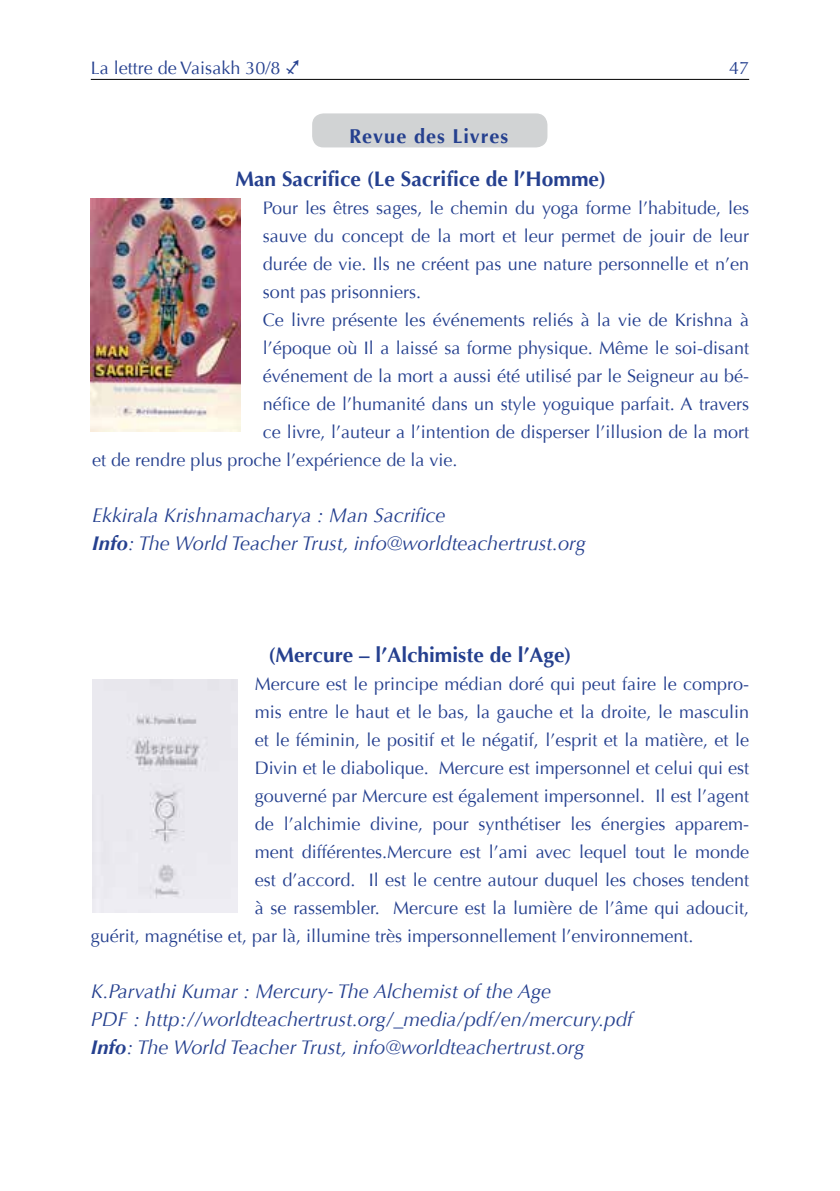
<style>
.page{position:relative;width:840px;height:1191px;background:#fff}
.page>*{position:absolute;margin:0;border:0;box-sizing:border-box;transform-origin:0 0}
.t1{font:700 21px "Optima";color:#25408f}
.t2{font:italic 20px/28px "Optima";color:#25408f}
.t3{font:700 20px "Optima";letter-spacing:.05em;color:#25408f}
.t4{font:18px "Optima";color:#25408f}
.s1{font-family:"Glyphs"}
.s2{font-weight:700}
</style>
<div class="page">
<hr style="left:91px;top:79px;width:657px;height:1px;background:#000">
<div style="left:312px;top:113px;width:235px;height:34px;background:#d1d3d4;border-radius:11px"></div>
<img style="left:92px;top:679px;width:145px;height:234px">
<img style="left:91px;top:198px;width:149px;height:234px">
<p class="t4" style="left:91px;top:57px;width:210px">La lettre de Vaisakh 30/8 <span class="s1">9</span></p>
<p class="t4" style="left:728px;top:57px;width:22px">47</p>
<p class="t3" style="left:349px;top:124px;width:161px">Revue des Livres</p>
<p class="t1" style="left:235px;top:166px;width:372px">Man Sacrifice (Le Sacrifice de l’Homme)</p>
<p class="t4" style="left:263px;top:197px;width:487px">Pour les êtres sages, le chemin du yoga forme l’habitude, les</p>
<p class="t4" style="left:263px;top:225px;width:487px">sauve du concept de la mort et leur permet de jouir de leur</p>
<p class="t4" style="left:263px;top:253px;width:487px">durée de vie. Ils ne créent pas une nature personnelle et n’en</p>
<p class="t4" style="left:263px;top:281px;width:160px">sont pas prisonniers.</p>
<p class="t4" style="left:263px;top:309px;width:487px">Ce livre présente les événements reliés à la vie de Krishna à</p>
<p class="t4" style="left:263px;top:337px;width:487px">l’époque où Il a laissé sa forme physique. Même le soi-disant</p>
<p class="t4" style="left:263px;top:365px;width:487px">événement de la mort a aussi été utilisé par le Seigneur au bé-</p>
<p class="t4" style="left:263px;top:393px;width:487px">néfice de l’humanité dans un style yoguique parfait. A travers</p>
<p class="t4" style="left:263px;top:421px;width:487px">ce livre, l’auteur a l’intention de disperser l’illusion de la mort</p>
<p class="t4" style="left:92px;top:449px;width:366px">et de rendre plus proche l’expérience de la vie.</p>
<p class="t2" style="left:92px;top:501px;width:495px">Ekkirala Krishnamacharya : Man Sacrifice<br><span class="s2">Info</span>: The World Teacher Trust, info@worldteachertrust.org</p>
<p class="t1" style="left:268px;top:642px;width:304px">(Mercure – l’Alchimiste de l’Age)</p>
<p class="t4" style="left:255px;top:673px;width:495px">Mercure est le principe médian doré qui peut faire le compro-</p>
<p class="t4" style="left:255px;top:701px;width:495px">mis entre le haut et le bas, la gauche et la droite, le masculin</p>
<p class="t4" style="left:255px;top:729px;width:495px">et le féminin, le positif et le négatif, l’esprit et la matière, et le</p>
<p class="t4" style="left:255px;top:757px;width:495px">Divin et le diabolique. Mercure est impersonnel et celui qui est</p>
<p class="t4" style="left:255px;top:785px;width:495px">gouverné par Mercure est également impersonnel. Il est l’agent</p>
<p class="t4" style="left:255px;top:813px;width:495px">de l’alchimie divine, pour synthétiser les énergies apparem-</p>
<p class="t4" style="left:255px;top:841px;width:495px">ment différentes.Mercure est l’ami avec lequel tout le monde</p>
<p class="t4" style="left:255px;top:869px;width:495px">est d’accord. Il est le centre autour duquel les choses tendent</p>
<p class="t4" style="left:255px;top:897px;width:495px">à se rassembler. Mercure est la lumière de l’âme qui adoucit,</p>
<p class="t4" style="left:91px;top:925px;width:603px">guérit, magnétise et, par là, illumine très impersonnellement l’environnement.</p>
<p class="t2" style="left:91px;top:977px;width:543px">K.Parvathi Kumar : Mercury- The Alchemist of the Age<br>PDF : http://worldteachertrust.org/_media/pdf/en/mercury.pdf<br><span class="s2">Info</span>: The World Teacher Trust, info@worldteachertrust.org</p>
</div>
